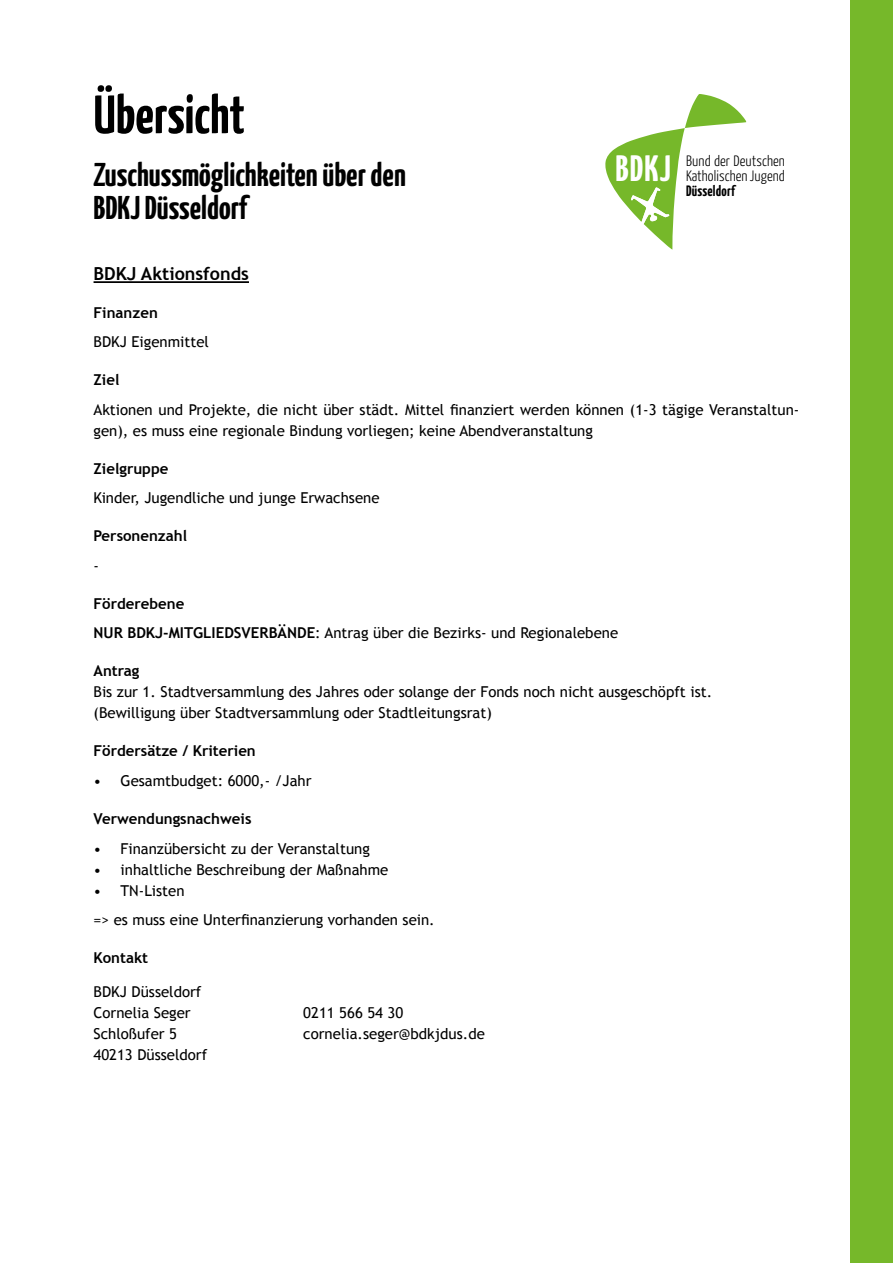
<style>
.page{position:relative;width:893px;height:1263px;background:#fff}
.page>*{position:absolute;margin:0;border:0;box-sizing:border-box;transform-origin:0 0}
.t1{font:700 54px "Yanone Kaffeesatz";color:#000}
.t2{font:700 36.75px "Yanone Kaffeesatz";color:#fff}
.t3{font:700 33px/33px "Yanone Kaffeesatz";color:#000}
.t4{font:700 18px "Trebuchet MS";color:#000}
.t5{font:15px/21px "Trebuchet MS";color:#000}
.t6{font:700 15px "Trebuchet MS";color:#000}
.t7{font:300 15px/14.7px "Yanone Kaffeesatz";letter-spacing:.005em;color:#000}
.t8{font:700 15px "Yanone Kaffeesatz";letter-spacing:.015em;color:#000}
.s1{font-weight:700}
</style>
<div class="page">
<svg style="left:605px;top:94px;width:142px;height:156px"></svg>
<div style="left:850px;top:0;width:43px;height:1263px;background:#76b82a"></div>
<hr style="left:94px;top:281px;width:155px;height:2px;background:#000">
<h1 class="t1" style="left:94px;top:82px;width:153px">Übersicht</h1>
<h3 class="t3" style="left:94px;top:158px;width:314px">Zuschussmöglichkeiten über den<br>BDKJ Düsseldorf</h3>
<h2 class="t2" style="left:615px;top:146px;width:57px">BDKJ</h2>
<p class="t7" style="left:686px;top:153px;width:100px">Bund der Deutschen<br>Katholischen Jugend</p>
<p class="t8" style="left:686px;top:181px;width:50px">Düsseldorf</p>
<p class="t4" style="left:94px;top:262px;width:157px">BDKJ Aktionsfonds</p>
<p class="t6" style="left:94px;top:303px;width:66px">Finanzen</p>
<p class="t5" style="left:94px;top:332px;width:117px">BDKJ Eigenmittel</p>
<p class="t6" style="left:94px;top:371px;width:27px">Ziel</p>
<p class="t5" style="left:94px;top:399px;width:707px">Aktionen und Projekte, die nicht über städt. Mittel finanziert werden können (1-3 tägige Veranstaltun&shy;gen), es muss eine regionale Bindung vorliegen; keine Abendveranstaltung</p>
<p class="t6" style="left:94px;top:459px;width:76px">Zielgruppe</p>
<p class="t5" style="left:94px;top:488px;width:287px">Kinder, Jugendliche und junge Erwachsene</p>
<p class="t6" style="left:94px;top:527px;width:95px">Personenzahl</p>
<p class="t5" style="left:94px;top:555px;width:7px">-</p>
<p class="t5" style="left:94px;top:589px;width:526px;line-height:29.5px"><span class="s1">Förderebene<br>NUR BDKJ-MITGLIEDSVERBÄNDE</span>: Antrag über die Bezirks- und Regionalebene</p>
<p class="t6" style="left:94px;top:662px;width:47px">Antrag</p>
<p class="t5" style="left:94px;top:682px;width:620px">Bis zur 1. Stadtversammlung des Jahres oder solange der Fonds noch nicht ausgeschöpft ist. (Bewilligung über Stadtversammlung oder Stadtleitungsrat)</p>
<p class="t6" style="left:94px;top:742px;width:164px">Fördersätze / Kriterien</p>
<p class="t5" style="left:94px;top:770px;width:220px">• Gesamtbudget: 6000,- /Jahr</p>
<p class="t6" style="left:94px;top:809px;width:159px">Verwendungsnachweis</p>
<p class="t5" style="left:94px;top:838px;width:278px">• Finanzübersicht zu der Veranstaltung</p>
<p class="t5" style="left:94px;top:859px;width:296px">• inhaltliche Beschreibung der Maßnahme</p>
<p class="t5" style="left:94px;top:876px;width:343px;line-height:29.5px">• TN-Listen<br>=&gt; es muss eine Unterfinanzierung vorhanden sein.</p>
<p class="t6" style="left:94px;top:948px;width:56px">Kontakt</p>
<p class="t5" style="left:94px;top:982px;width:115px">BDKJ Düsseldorf<br>Cornelia Seger<br>Schloßufer 5<br>40213 Düsseldorf</p>
<p class="t5" style="left:303px;top:1003px;width:183px">0211 566 54 30 cornelia.seger@bdkjdus.de</p>
</div>
